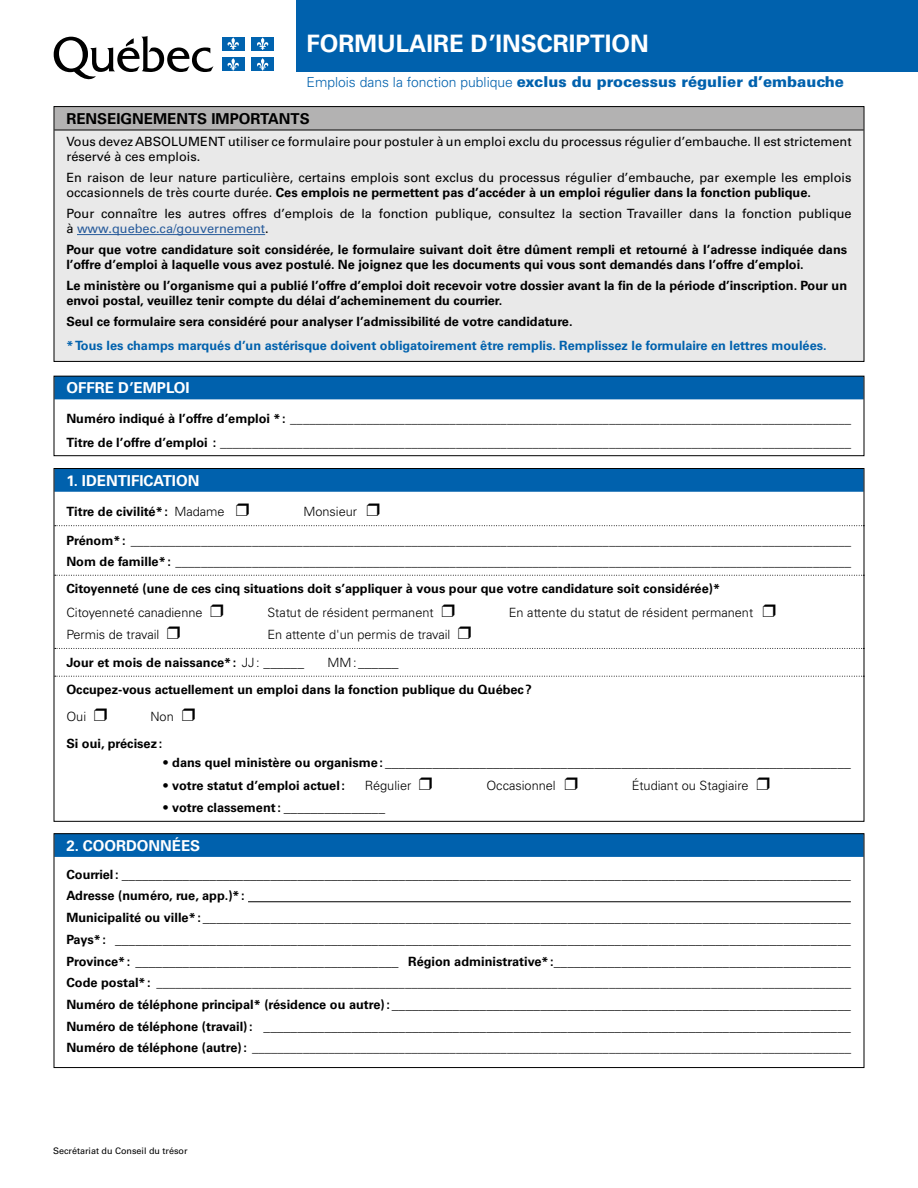
<style>
.page{position:relative;width:918px;height:1188px;background:#fff}
.page>*{position:absolute;margin:0;border:0;box-sizing:border-box;transform-origin:0 0}
.t1{font:700 24px "Univers LT Std";color:#fff}
.t2{font:900 15px "Univers LT Std";color:#0061ad}
.t3{font:700 15px "Univers LT Std";color:#fff}
.t4{font:700 15px "Univers LT Std";color:#000}
.t5{font:13.5px "Univers LT Std";color:#000}
.t6{font:700 12.75px/15px "Univers LT Std";color:#000}
.t7{font:12.75px/15px "Univers LT Std";color:#000}
.t8{font:300 12.75px "Univers LT Std";color:#000}
.t9{font:700 12.75px "Univers LT Std";color:#0061ad}
.t10{font:9px "Univers LT Std";color:#000}
.s1{font-weight:300;font-size:13.8px}
.s2{font-weight:700}
.s3{color:#275b9b}
.s4{font-weight:300}
.s5{font-weight:400;font-size:13.5px}
.s6{font-weight:300;font-size:12.75px}
.s7{font-weight:700;font-size:12.75px}
</style>
<div class="page">
<div style="left:54px;top:376px;width:810px;height:23px;background:#0061ad"></div>
<div style="left:54px;top:376px;width:810px;height:80px;border:1px solid #000"></div>
<svg style="left:54px;top:36px;width:159px;height:44px"></svg>
<div style="left:222px;top:37px;width:23px;height:14px;background:#0063af"></div>
<svg style="left:227px;top:37px;width:12px;height:13px"></svg>
<div style="left:251px;top:37px;width:23px;height:14px;background:#0063af"></div>
<svg style="left:257px;top:37px;width:12px;height:13px"></svg>
<div style="left:222px;top:57px;width:23px;height:14px;background:#0063af"></div>
<svg style="left:227px;top:58px;width:12px;height:13px"></svg>
<div style="left:251px;top:57px;width:23px;height:14px;background:#0063af"></div>
<svg style="left:257px;top:58px;width:12px;height:13px"></svg>
<div style="left:297px;top:0;width:621px;height:72px;background:#0061ad"></div>
<div style="left:54px;top:107px;width:810px;height:254px;background:#e9e9e9"></div>
<div style="left:54px;top:106px;width:810px;height:24px;background:#b3b2b2"></div>
<hr style="left:54px;top:130px;width:810px;height:1px;background:#000">
<hr style="left:77px;top:234px;width:188px;height:1px;background:#275b9b">
<div style="left:54px;top:106px;width:810px;height:256px;border:1px solid #000"></div>
<div style="left:54px;top:468px;width:810px;height:24px;background:#0061ad"></div>
<svg style="left:56px;top:525px;width:806px;height:1px"></svg>
<svg style="left:56px;top:575px;width:806px;height:1px"></svg>
<svg style="left:56px;top:648px;width:806px;height:1px"></svg>
<svg style="left:56px;top:676px;width:806px;height:1px"></svg>
<div style="left:54px;top:834px;width:810px;height:23px;background:#0061ad"></div>
<hr style="left:248px;top:901px;width:603px;height:1px;background:#000">
<div style="left:54px;top:833px;width:810px;height:235px;border:1px solid #000"></div>
<h1 class="t1" style="left:307px;top:30px;width:344px">FORMULAIRE D’INSCRIPTION</h1>
<h1 class="t2" style="left:307px;top:72px;width:539px"><span class="s1">Emplois dans la fonction publique</span> exclus du processus régulier d’embauche</h1>
<h1 class="t4" style="left:66px;top:110px;width:245px">RENSEIGNEMENTS IMPORTANTS</h1>
<p class="t7" style="left:66px;top:134px;width:787px">Vous devez ABSOLUMENT utiliser ce formulaire pour postuler à un emploi exclu du processus régulier d’embauche. Il est strictement réservé à ces emplois.</p>
<p class="t7" style="left:66px;top:170px;width:787px">En raison de leur nature particulière, certains emplois sont exclus du processus régulier d’embauche, par exemple les emplois occasionnels de très courte durée. <span class="s2">Ces emplois ne permettent pas d’accéder à un emploi régulier dans la fonction publique.</span></p>
<p class="t7" style="left:66px;top:206px;width:787px">Pour connaître les autres offres d’emplois de la fonction publique, consultez la section Travailler dans la fonction publique à <span class="s3">www.quebec.ca/gouvernement</span>.</p>
<p class="t6" style="left:66px;top:242px;width:782px">Pour que votre candidature soit considérée, le formulaire suivant doit être dûment rempli et retourné à l’adresse indiquée dans l’offre d’emploi à laquelle vous avez postulé. Ne joignez que les documents qui vous sont demandés dans l’offre d’emploi.</p>
<p class="t6" style="left:66px;top:278px;width:782px">Le ministère ou l’organisme qui a publié l’offre d’emploi doit recevoir votre dossier avant la fin de la période d’inscription. Pour un envoi postal, veuillez tenir compte du délai d’acheminement du courrier.</p>
<p class="t6" style="left:66px;top:314px;width:508px">Seul ce formulaire sera considéré pour analyser l’admissibilité de votre candidature.</p>
<p class="t9" style="left:66px;top:338px;width:762px">* Tous les champs marqués d’un astérisque doivent obligatoirement être remplis. Remplissez le formulaire en lettres moulées.</p>
<h2 class="t3" style="left:66px;top:379px;width:125px">OFFRE D’EMPLOI</h2>
<p class="t6" style="left:66px;top:411px;width:786px">Numéro indiqué à l’offre d’emploi *: ________________________________________________________________________________________</p>
<p class="t6" style="left:66px;top:435px;width:786px">Titre de l’offre d’emploi : ___________________________________________________________________________________________________</p>
<h2 class="t3" style="left:66px;top:472px;width:135px">1. IDENTIFICATION</h2>
<p class="t6" style="left:66px;top:504px;width:185px">Titre de civilité*: <span class="s4">Madame</span> ❒</p>
<p class="t8" style="left:303px;top:504px;width:78px">Monsieur ❒</p>
<p class="t6" style="left:66px;top:533px;width:786px">Prénom*: _________________________________________________________________________________________________________________</p>
<p class="t6" style="left:66px;top:554px;width:786px">Nom de famille*: __________________________________________________________________________________________________________</p>
<p class="t6" style="left:66px;top:581px;width:655px">Citoyenneté (une de ces cinq situations doit s’appliquer à vous pour que votre candidature soit considérée)*</p>
<p class="t8" style="left:66px;top:605px;width:159px">Citoyenneté canadienne ❒</p>
<p class="t8" style="left:267px;top:605px;width:189px">Statut de résident permanent ❒</p>
<p class="t8" style="left:509px;top:605px;width:269px">En attente du statut de résident permanent ❒</p>
<p class="t8" style="left:66px;top:627px;width:116px">Permis de travail ❒</p>
<p class="t8" style="left:267px;top:627px;width:206px">En attente d'un permis de travail ❒</p>
<p class="t6" style="left:66px;top:655px;width:239px">Jour et mois de naissance*: <span class="s4">JJ:</span> <span class="s5">______</span></p>
<p class="t5" style="left:327px;top:654px;width:73px"><span class="s6">MM:</span>______</p>
<p class="t6" style="left:66px;top:682px;width:467px">Occupez-vous actuellement un emploi dans la fonction publique du Québec ?</p>
<p class="t8" style="left:66px;top:709px;width:43px">Oui ❒</p>
<p class="t8" style="left:150px;top:709px;width:47px">Non ❒</p>
<p class="t6" style="left:66px;top:737px;width:97px">Si oui, précisez:</p>
<p class="t5" style="left:162px;top:754px;width:690px"><span class="s6">•</span> <span class="s7">dans quel ministère ou organisme:</span> _____________________________________________________________________</p>
<p class="t6" style="left:162px;top:778px;width:184px"><span class="s4">•</span> votre statut d’emploi actuel:</p>
<p class="t8" style="left:365px;top:778px;width:69px">Régulier ❒</p>
<p class="t8" style="left:486px;top:778px;width:93px">Occasionnel ❒</p>
<p class="t8" style="left:632px;top:778px;width:140px">Étudiant ou Stagiaire ❒</p>
<p class="t6" style="left:162px;top:800px;width:224px"><span class="s4">•</span> votre classement: <span class="s5">_______________</span></p>
<h2 class="t3" style="left:66px;top:837px;width:135px">2. COORDONNÉES</h2>
<p class="t5" style="left:66px;top:866px;width:786px"><span class="s7">Courriel:</span> ____________________________________________________________________________________________________________</p>
<p class="t6" style="left:66px;top:889px;width:180px">Adresse (numéro, rue, app.)*:</p>
<p class="t5" style="left:66px;top:909px;width:786px"><span class="s7">Municipalité ou ville*:</span> ________________________________________________________________________________________________</p>
<p class="t5" style="left:66px;top:931px;width:786px"><span class="s7">Pays*:</span> _____________________________________________________________________________________________________________</p>
<p class="t5" style="left:66px;top:953px;width:786px"><span class="s7">Province*:</span> _______________________________________ <span class="s7">Région administrative*:</span>____________________________________________</p>
<p class="t6" style="left:66px;top:976px;width:786px">Code postal*: _____________________________________________________________________________________________________________</p>
<p class="t5" style="left:66px;top:996px;width:786px"><span class="s7">Numéro de téléphone principal* (résidence ou autre):</span> ____________________________________________________________________</p>
<p class="t5" style="left:66px;top:1018px;width:786px"><span class="s7">Numéro de téléphone (travail):</span> _______________________________________________________________________________________</p>
<p class="t6" style="left:66px;top:1040px;width:786px">Numéro de téléphone (autre): ______________________________________________________________________________________________</p>
<p class="t10" style="left:53px;top:1146px;width:136px">Secrétariat du Conseil du trésor</p>
</div>
